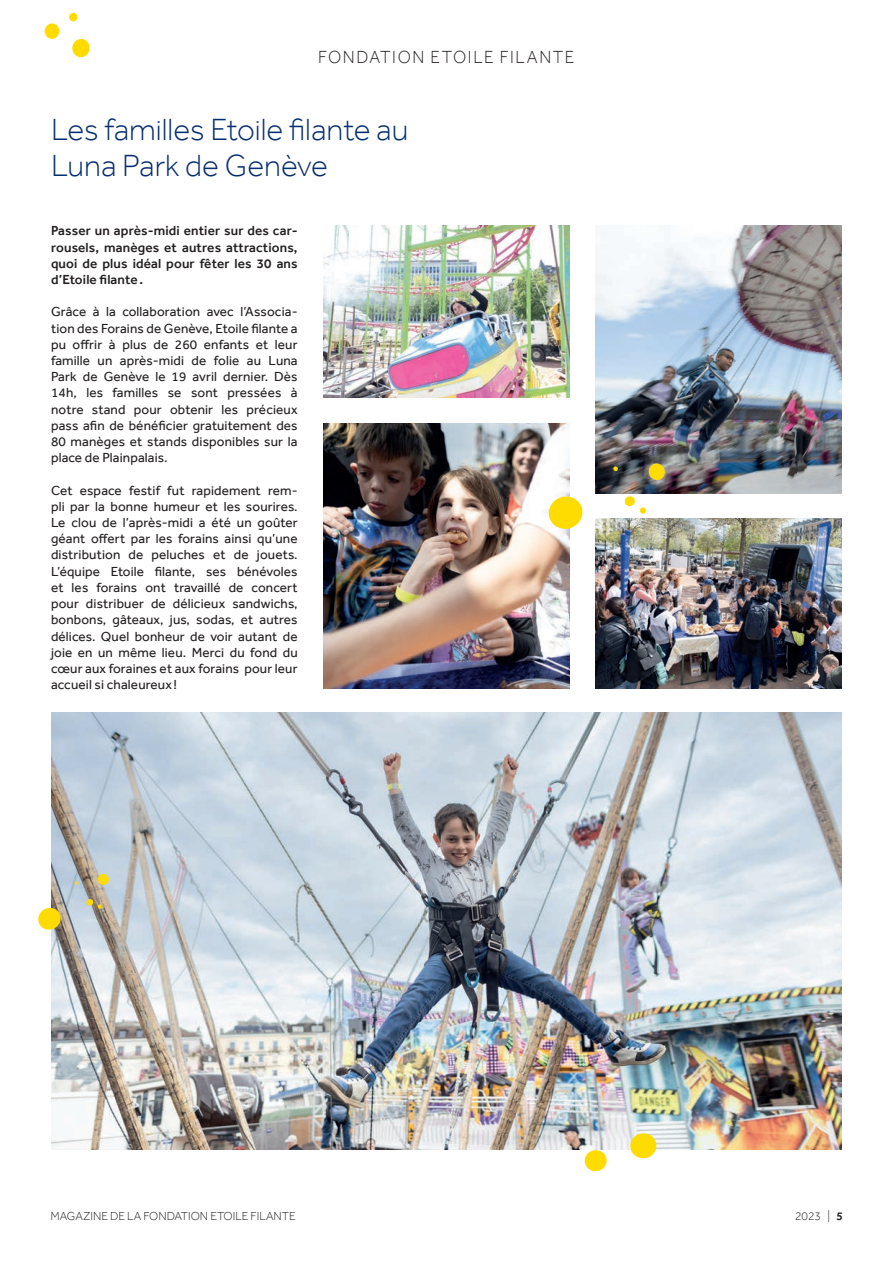
<style>
.page{position:relative;width:893px;height:1263px;background:#fff}
.page>*{position:absolute;margin:0;border:0;box-sizing:border-box;transform-origin:0 0}
.t1{font:300 31.5px "Effra";color:#052d6f}
.t2{font:300 18px "Effra";letter-spacing:.095em;color:#231f20;scale:.95 1}
.t3{font:13.5px/16.2px "Effra";letter-spacing:.01em;color:#231f20;text-align:justify}
.t4{font:500 13.5px/16.2px "Effra";letter-spacing:.01em;color:#231f20;text-align:justify}
.t5{font:300 11.85px "Effra";color:#231f20}
.s1{font-weight:500}
</style>
<div class="page">
<img style="left:51px;top:712px;width:791px;height:438px">
<svg style="left:38px;top:906px;width:24px;height:25px"></svg>
<svg style="left:97px;top:873px;width:12px;height:12px"></svg>
<svg style="left:86px;top:898px;width:16px;height:11px"></svg>
<svg style="left:74px;top:881px;width:4px;height:4px"></svg>
<img style="left:323px;top:225px;width:247px;height:173px">
<img style="left:595px;top:519px;width:247px;height:170px">
<img style="left:323px;top:423px;width:247px;height:266px">
<img style="left:595px;top:225px;width:247px;height:268px">
<svg style="left:72px;top:38px;width:18px;height:20px"></svg>
<svg style="left:44px;top:23px;width:16px;height:16px"></svg>
<div style="left:69px;top:13px;width:9px;height:9px;background:#ffdc01;border-radius:50%"></div>
<svg style="left:547px;top:494px;width:36px;height:37px"></svg>
<svg style="left:648px;top:462px;width:18px;height:19px"></svg>
<svg style="left:624px;top:496px;width:22px;height:18px"></svg>
<svg style="left:613px;top:466px;width:5px;height:5px"></svg>
<svg style="left:629px;top:1132px;width:29px;height:27px"></svg>
<svg style="left:583px;top:1149px;width:25px;height:23px"></svg>
<p class="t2" style="left:318px;top:46px;width:271px">FONDATION ETOILE FILANTE</p>
<p class="t1" style="left:51px;top:111px;width:359px">Les familles Etoile filante au</p>
<p class="t1" style="left:51px;top:147px;width:278px">Luna Park de Genève</p>
<p class="t4" style="left:51px;top:223px;width:248px">Passer un après-midi entier sur des car&shy;rousels, manèges et autres attractions, quoi de plus idéal pour fêter les 30 ans d’Etoile filante .</p>
<p class="t3" style="left:51px;top:304px;width:248px">Grâce à la collaboration avec l’Associa&shy;tion des Forains de Genève, Etoile filante a pu offrir à plus de 260 enfants et leur famille un après-midi de folie au Luna Park de Genève le 19 avril dernier. Dès 14h, les familles se sont pressées à notre stand pour obtenir les précieux pass afin de bénéficier gratuitement des 80 manèges et stands disponibles sur la place de Plainpalais.</p>
<p class="t3" style="left:51px;top:482px;width:248px">Cet espace festif fut rapidement rem&shy;pli par la bonne humeur et les sourires.<br>Le clou de l’après-midi a été un goûter géant offert par les forains ainsi qu’une distribution de peluches et de jouets.<br>L’équipe Etoile filante, ses bénévoles et les forains ont travaillé de concert pour distribuer de délicieux sandwichs, bonbons, gâteaux, jus, sodas, et autres délices. Quel bonheur de voir autant de joie en un même lieu. Merci du fond du cœur aux foraines et aux forains pour leur accueil si chaleureux !</p>
<p class="t5" style="left:50px;top:1209px;width:247px">MAGAZINE DE LA FONDATION ETOILE FILANTE</p>
<p class="t5" style="left:795px;top:1209px;width:49px">2023 | <span class="s1">5</span></p>
</div>
